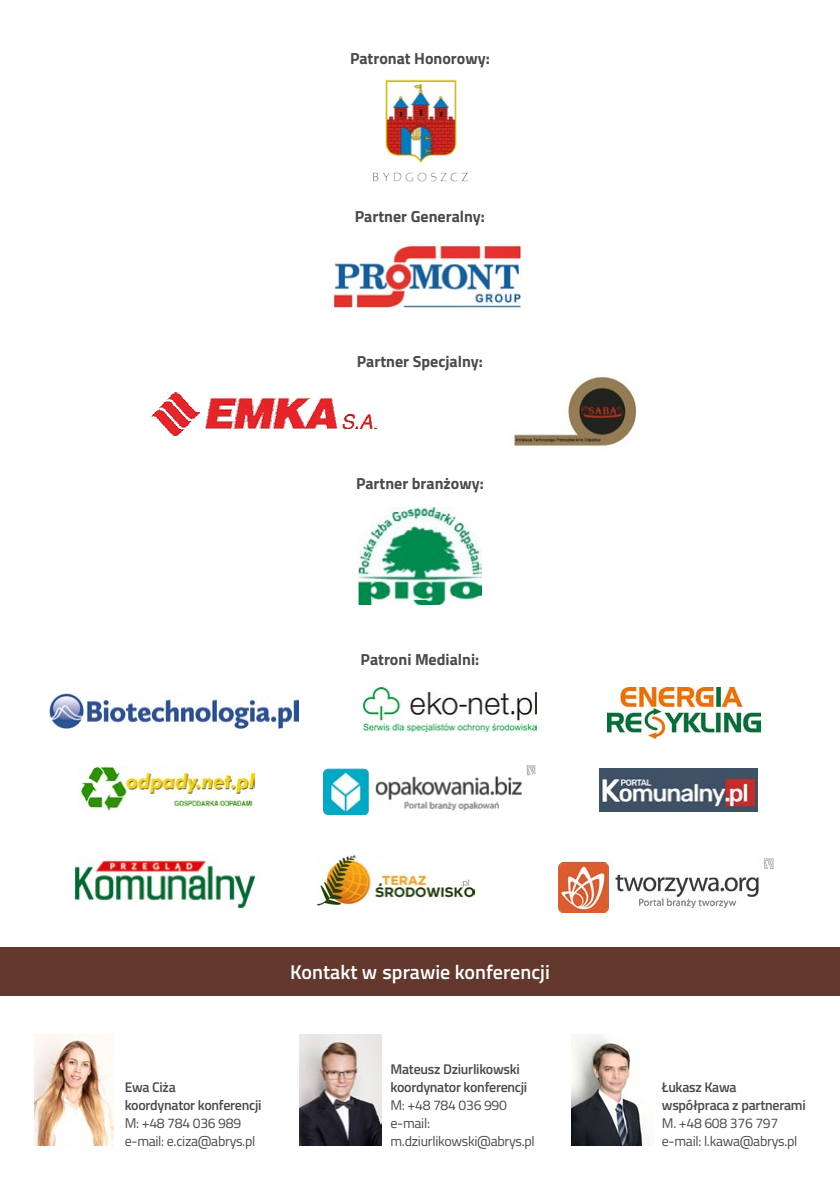
<style>
.page{position:relative;width:840px;height:1191px;background:#fff}
.page>*{position:absolute;margin:0;border:0;box-sizing:border-box;transform-origin:0 0}
.t1{font:600 20px "Titillium Web";color:#fff}
.t2{font:700 16px "Titillium Web";color:#4a4a49}
.t3{font:14px "Titillium Web";letter-spacing:-.02em;color:#4a4a49}
.t4{font:600 14px/18px "Titillium Web";letter-spacing:-.02em;color:#4a4a49}
</style>
<div class="page">
<div style="left:0;top:947px;width:839px;height:49px;background:#63382d"></div>
<img style="left:571px;top:1034px;width:79px;height:111px">
<img style="left:299px;top:1034px;width:82px;height:111px">
<img style="left:34px;top:1034px;width:80px;height:111px">
<img style="left:332px;top:243px;width:190px;height:65px">
<img style="left:358px;top:508px;width:123px;height:96px">
<img style="left:50px;top:694px;width:249px;height:35px">
<img style="left:363px;top:687px;width:173px;height:44px">
<img style="left:607px;top:687px;width:153px;height:51px">
<img style="left:79px;top:766px;width:175px;height:46px">
<img style="left:323px;top:765px;width:213px;height:49px">
<img style="left:599px;top:768px;width:157px;height:43px">
<img style="left:74px;top:860px;width:182px;height:49px">
<img style="left:558px;top:859px;width:216px;height:54px">
<img style="left:151px;top:392px;width:225px;height:44px">
<img style="left:513px;top:376px;width:124px;height:72px">
<img style="left:316px;top:855px;width:158px;height:51px">
<img style="left:373px;top:79px;width:95px;height:103px">
<p class="t2" style="left:350px;top:46px;width:141px">Patronat Honorowy:</p>
<p class="t2" style="left:355px;top:204px;width:132px">Partner Generalny:</p>
<p class="t2" style="left:357px;top:349px;width:127px">Partner Specjalny:</p>
<p class="t2" style="left:356px;top:471px;width:129px">Partner branżowy:</p>
<p class="t2" style="left:360px;top:647px;width:120px">Patroni Medialni:</p>
<p class="t1" style="left:290px;top:957px;width:261px">Kontakt w sprawie konferencji</p>
<p class="t4" style="left:125px;top:1077px;width:138px">Ewa Ciża<br>koordynator konferencji</p>
<p class="t3" style="left:125px;top:1112px;width:118px">M: +48 784 036 989</p>
<p class="t3" style="left:125px;top:1130px;width:132px">e-mail: e.ciza@abrys.pl</p>
<p class="t4" style="left:390px;top:1059px;width:131px">Mateusz Dziurlikowski</p>
<p class="t4" style="left:390px;top:1077px;width:138px">koordynator konferencji</p>
<p class="t3" style="left:390px;top:1094px;width:118px">M: +48 784 036 990</p>
<p class="t3" style="left:390px;top:1112px;width:41px">e-mail:</p>
<p class="t3" style="left:390px;top:1130px;width:146px">m.dziurlikowski@abrys.pl</p>
<p class="t4" style="left:661px;top:1077px;width:76px">Łukasz Kawa</p>
<p class="t4" style="left:661px;top:1095px;width:145px">współpraca z partnerami</p>
<p class="t3" style="left:661px;top:1112px;width:118px">M. +48 608 376 797</p>
<p class="t3" style="left:661px;top:1130px;width:137px">e-mail: l.kawa@abrys.pl</p>
</div>
